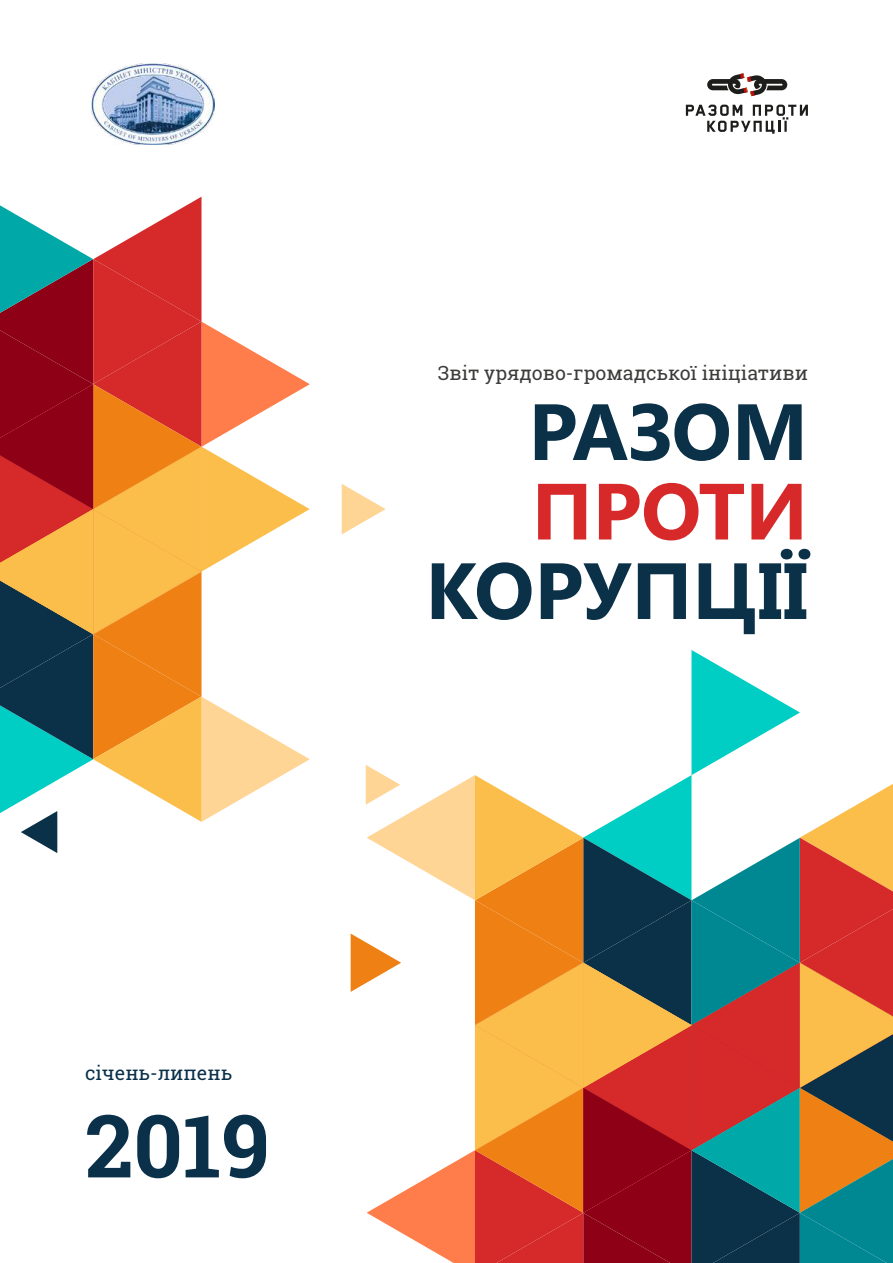
<style>
.page{position:relative;width:893px;height:1263px;background:#fff}
.page>*{position:absolute;margin:0;border:0;box-sizing:border-box;transform-origin:0 0}
.t1{font:700 87px "Roboto Slab";color:#0a304a}
.t2{font:700 79.5px "Segoe UI";color:#0b3149}
.t3{font:700 79.5px "Segoe UI";color:#d72929}
.t4{font:19.5px "Roboto Slab";color:#3c3c3b}
.t5{font:19.5px "Roboto Slab";color:#0a304a}
</style>
<div class="page">
<svg style="left:686px;top:105px;width:122px;height:29px"></svg>
<svg style="left:707px;top:73px;width:80px;height:23px"></svg>
<svg style="left:351px;top:650px;width:542px;height:613px"></svg>
<svg style="left:342px;top:484px;width:44px;height:50px"></svg>
<svg style="left:0;top:197px;width:310px;height:656px"></svg>
<img style="left:92px;top:64px;width:122px;height:80px">
<p class="t4" style="left:438px;top:360px;width:371px">Звіт урядово-громадської ініціативи</p>
<h2 class="t2" style="left:528px;top:375px;width:281px">РАЗОМ</h2>
<h2 class="t3" style="left:532px;top:455px;width:278px">ПРОТИ</h2>
<h2 class="t2" style="left:425px;top:534px;width:384px">КОРУПЦІЇ</h2>
<p class="t5" style="left:85px;top:1060px;width:149px">січень-липень</p>
<h1 class="t1" style="left:85px;top:1086px;width:186px">2019</h1>
</div>
